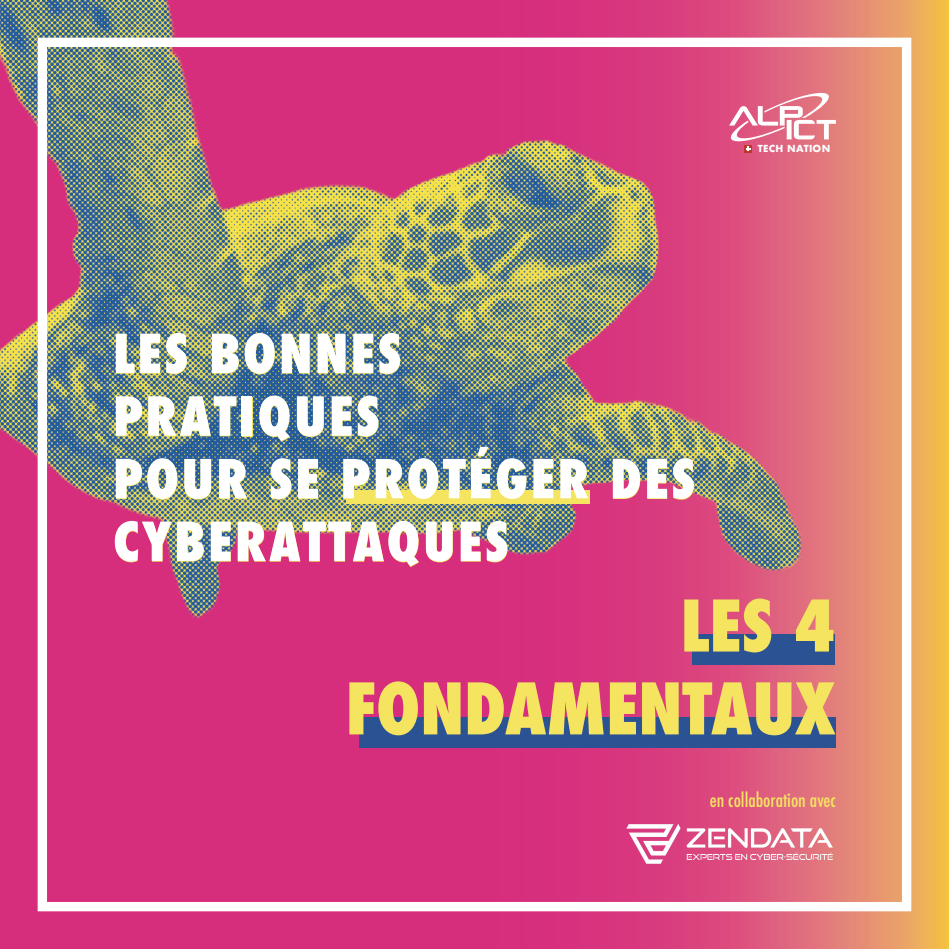
<style>
.page{position:relative;width:949px;height:949px;background:#fff}
.page>*{position:absolute;margin:0;border:0;box-sizing:border-box;transform-origin:0 0}
.t1{font:800 condensed 69px "Futura";color:#f5e460}
.t2{font:800 condensed 52.19px "Futura";letter-spacing:.05em;color:#fff}
.t3{font:500 condensed 18.81px "Futura";color:#f5e460}
.t4{font:700 9.44px "Futura";letter-spacing:.03em;color:#fff}
</style>
<div class="page">
<svg style="left:0;top:731px;width:948px;height:217px;background:#dc4d82"></svg>
<img style="left:0;top:0;width:948px;height:731px">
<div style="left:345px;top:490px;width:244px;height:13px;background:#f5e460"></div>
<div style="left:744px;top:145px;width:8px;height:7px;background:#b9392c"></div>
<svg style="left:728px;top:93px;width:107px;height:58px"></svg>
<div style="left:359px;top:717px;width:476px;height:30px;background:#2b5394"></div>
<div style="left:692px;top:634px;width:142px;height:30px;background:#2b5394"></div>
<img style="left:625px;top:823px;width:210px;height:41px">
<p class="t4" style="left:757px;top:142px;width:74px">TECH NATION</p>
<p class="t2" style="left:113px;top:318px;width:290px">LES BONNES</p>
<p class="t2" style="left:113px;top:380px;width:268px">PRATIQUES</p>
<p class="t2" style="left:113px;top:443px;width:583px">POUR SE PROTÉGER DES</p>
<p class="t2" style="left:113px;top:506px;width:397px">CYBERATTAQUES</p>
<p class="t1" style="left:680px;top:578px;width:156px">LES 4</p>
<p class="t1" style="left:345px;top:661px;width:491px">FONDAMENTAUX</p>
<p class="t3" style="left:709px;top:787px;width:127px">en collaboration avec</p>
</div>
